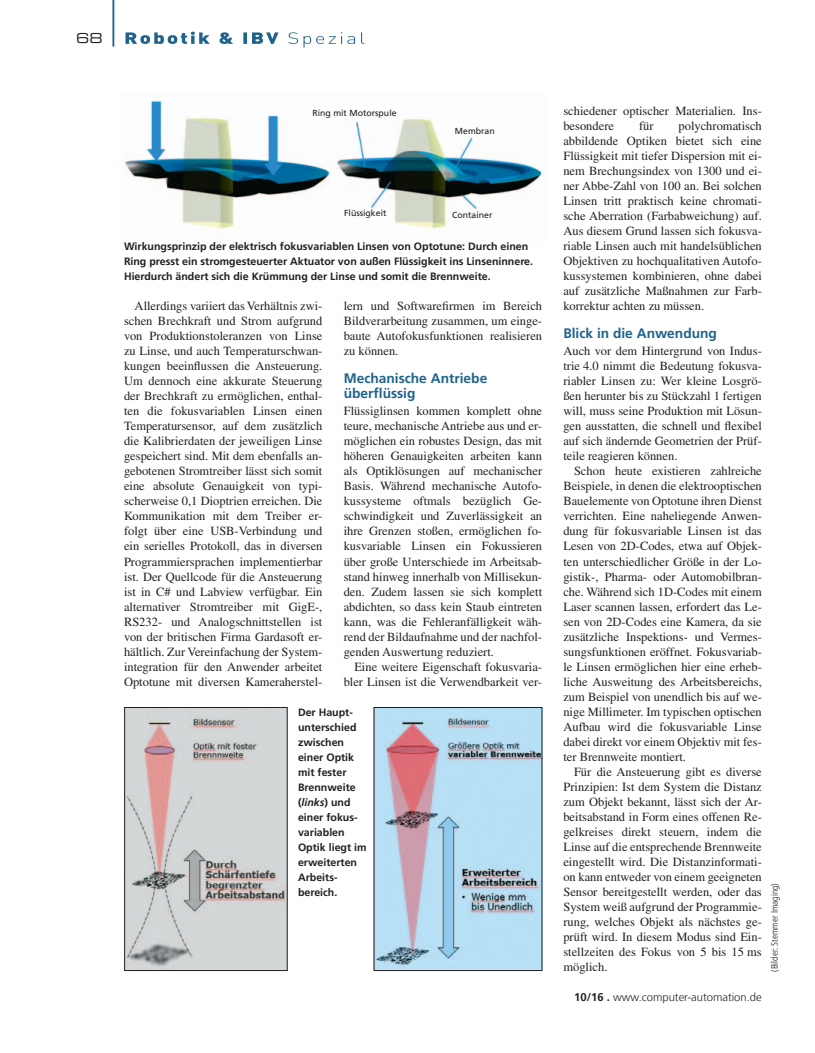
<style>
.page{position:relative;width:815px;height:1053px;background:#fff}
.page>*{position:absolute;margin:0;border:0;box-sizing:border-box;transform-origin:0 0}
.Zwischenueberschrift{font:700 13.75px/15px "Frutiger LT Com";color:#1f638d}
.t1{font:13.75px "Eurostile LT Std Ex 2";color:#231f20}
.Text_Einzug{font:12.5px/15px "Times LT Std";color:#231f20;text-align:justify}
.Text{font:12.5px/15px "Times LT Std";color:#231f20;text-align:justify}
.t2{font:300 11.25px "Frutiger LT Com";color:#231f20}
.Bildunterschrift{font:700 10.62px/15px "Frutiger LT Com";color:#231f20}
.Quelle{font:300 condensed 9.38px "Frutiger LT Pro";color:#231f20}
.Zwischenueberschrift-2{font:8.75px "Frutiger LT Com";color:#231f20}
.s1{font-style:italic}
.s2{font-weight:700}
</style>
<div class="page">
<hr style="left:112px;top:0;width:2px;height:47px;background:#1f638d">
<img style="left:124px;top:100px;width:419px;height:129px">
<img style="left:126px;top:709px;width:159px;height:259px">
<div style="left:124px;top:707px;width:163px;height:263px;border:1px solid #231f20"></div>
<img style="left:376px;top:709px;width:164px;height:259px">
<svg style="left:126px;top:32px;width:238px;height:16px"></svg>
<p class="t1" style="left:76px;top:29px;width:28px">68</p>
<p class="Zwischenueberschrift-2" style="left:313px;top:107px;width:86px">Ring mit Motorspule</p>
<p class="Zwischenueberschrift-2" style="left:455px;top:126px;width:41px">Membran</p>
<p class="Zwischenueberschrift-2" style="left:344px;top:207px;width:44px">Flüssigkeit</p>
<p class="Zwischenueberschrift-2" style="left:452px;top:209px;width:42px">Container</p>
<p class="Bildunterschrift" style="left:124px;top:239px;width:411px">Wirkungsprinzip der elektrisch fokusvariablen Linsen von Optotune: Durch einen<br>Ring presst ein stromgesteuerter Aktuator von außen Flüssigkeit ins Linseninnere.<br>Hierdurch ändert sich die Krümmung der Linse und somit die Brennweite.</p>
<p class="Text_Einzug" style="left:124px;top:298px;width:200px;text-indent:11px">Allerdings variiert das Verhältnis zwi&shy;schen Brechkraft und Strom aufgrund von Produktionstoleranzen von Linse zu Linse, und auch Temperaturschwan&shy;kungen beeinflussen die Ansteuerung.<br>Um dennoch eine akkurate Steuerung der Brechkraft zu ermöglichen, enthal&shy;ten die fokusvariablen Linsen einen Temperatursensor, auf dem zusätzlich die Kalibrierdaten der jeweiligen Linse gespeichert sind. Mit dem ebenfalls an&shy;gebotenen Stromtreiber lässt sich somit eine absolute Genauigkeit von typi&shy;scherweise 0,1 Dioptrien erreichen. Die Kommunikation mit dem Treiber er&shy;folgt über eine USB-Verbindung und ein serielles Protokoll, das in diversen Programmiersprachen implementierbar ist. Der Quellcode für die Ansteuerung ist in C# und Labview verfügbar. Ein alternativer Stromtreiber mit GigE-, RS232- und Analogschnittstellen ist von der britischen Firma Gardasoft er&shy;hältlich. Zur Vereinfachung der System&shy;integration für den Anwender arbeitet Optotune mit diversen Kameraherstel-</p>
<p class="Text_Einzug" style="left:344px;top:298px;width:200px">lern und Softwarefirmen im Bereich Bildverarbeitung zusammen, um einge&shy;baute Autofokusfunktionen realisieren zu können.</p>
<p class="Zwischenueberschrift" style="left:344px;top:370px;width:145px">Mechanische Antriebe -überflüssig</p>
<p class="Text" style="left:344px;top:403px;width:200px">Flüssiglinsen kommen komplett ohne teure, mechanische Antriebe aus und er&shy;möglichen ein robustes Design, das mit höheren Genauigkeiten arbeiten kann als Optiklösungen auf mechanischer Basis. Während mechanische Autofo&shy;kussysteme oftmals bezüglich Ge&shy;schwindigkeit und Zuverlässigkeit an ihre Grenzen stoßen, ermöglichen fo&shy;kusvariable Linsen ein Fokussieren über große Unterschiede im Arbeitsab&shy;stand hinweg innerhalb von Millisekun&shy;den. Zudem lassen sie sich komplett abdichten, so dass kein Staub eintreten kann, was die Fehleranfälligkeit wäh&shy;rend der Bildaufnahme und der nachfol&shy;genden Auswertung reduziert.</p>
<p class="Text_Einzug" style="left:344px;top:658px;width:200px;text-align:right">Eine weitere Eigenschaft fokusvaria&shy;bler Linsen ist die Verwendbarkeit ver-</p>
<p class="Bildunterschrift" style="left:298px;top:704px;width:70px">Der Haupt&shy;unterschied zwischen einer Optik mit fester<br>Brennweite (<span class="s1">links</span>) und einer fokus&shy;variablen<br>Optik liegt im erweiterten<br>Arbeits&shy;bereich.</p>
<p class="Text_Einzug" style="left:563px;top:103px;width:200px">schiedener optischer Materialien. Ins&shy;besondere</p>
<p class="Text_Einzug" style="left:563px;top:118px;width:200px;text-indent:115px">polychromatisch abbildende Optiken bietet sich eine Flüssigkeit mit tiefer Dispersion mit ei&shy;nem Brechungsindex von 1300 und ei&shy;ner Abbe-Zahl von 100 an. Bei solchen Linsen tritt praktisch keine chromati&shy;sche Aberration (Farbabweichung) auf.<br>Aus diesem Grund lassen sich fokusva&shy;riable Linsen auch mit handelsüblichen Objektiven zu hochqualitativen Autofo&shy;kussystemen kombinieren, ohne dabei auf zusätzliche Maßnahmen zur Farb&shy;korrektur achten zu müssen.</p>
<p class="Zwischenueberschrift" style="left:563px;top:325px;width:155px">Blick in die Anwendung</p>
<p class="Text" style="left:563px;top:343px;width:200px">Auch vor dem Hintergrund von Indus&shy;trie 4.0 nimmt die Bedeutung fokusva&shy;riabler Linsen zu: Wer kleine Losgrö&shy;ßen herunter bis zu Stückzahl 1 fertigen will, muss seine Produktion mit Lösun&shy;gen ausstatten, die schnell und flexibel auf sich ändernde Geometrien der Prüf&shy;teile reagieren können.</p>
<p class="Text_Einzug" style="left:563px;top:463px;width:200px;text-indent:11px">Schon heute existieren zahlreiche Beispiele, in denen die elektrooptischen Bauelemente von Optotune ihren Dienst verrichten. Eine naheliegende Anwen&shy;dung für fokusvariable Linsen ist das Lesen von 2D-Codes, etwa auf Objek&shy;ten unterschiedlicher Größe in der Lo&shy;gistik-, Pharma- oder Automobilbran&shy;che. Während sich 1D-Codes mit einem Laser scannen lassen, erfordert das Le&shy;sen von 2D-Codes eine Kamera, da sie zusätzliche Inspektions- und Vermes&shy;sungsfunktionen eröffnet. Fokusvariab&shy;le Linsen ermöglichen hier eine erheb&shy;liche Ausweitung des Arbeitsbereichs, zum Beispiel von unendlich bis auf we&shy;nige Millimeter. Im typischen optischen Aufbau wird die fokusvariable Linse dabei direkt vor einem Objektiv mit fes&shy;ter Brennweite montiert.</p>
<p class="Text_Einzug" style="left:563px;top:763px;width:200px;text-indent:11px">Für die Ansteuerung gibt es diverse Prinzipien: Ist dem System die Distanz zum Objekt bekannt, lässt sich der Ar&shy;beitsabstand in Form eines offenen Re&shy;gelkreises direkt steuern, indem die Linse auf die entsprechende Brennweite eingestellt wird. Die Distanzinformati&shy;on kann entweder von einem geeigneten Sensor bereitgestellt werden, oder das System weiß aufgrund der Programmie&shy;rung, welches Objekt als nächstes ge&shy;prüft wird. In diesem Modus sind Ein&shy;stellzeiten des Fokus von 5 bis 15 ms möglich.</p>
<p class="Text_Einzug" style="left:639px;top:118px;width:16px">für</p>
<p class="t2" style="left:574px;top:990px;width:189px"><span class="s2">10/16 .</span> www.computer-automation.de</p>
<p class="Quelle" style="left:769px;top:971px;width:90px;rotate:-90deg">(Bilder: Stemmer Imaging)</p>
</div>
